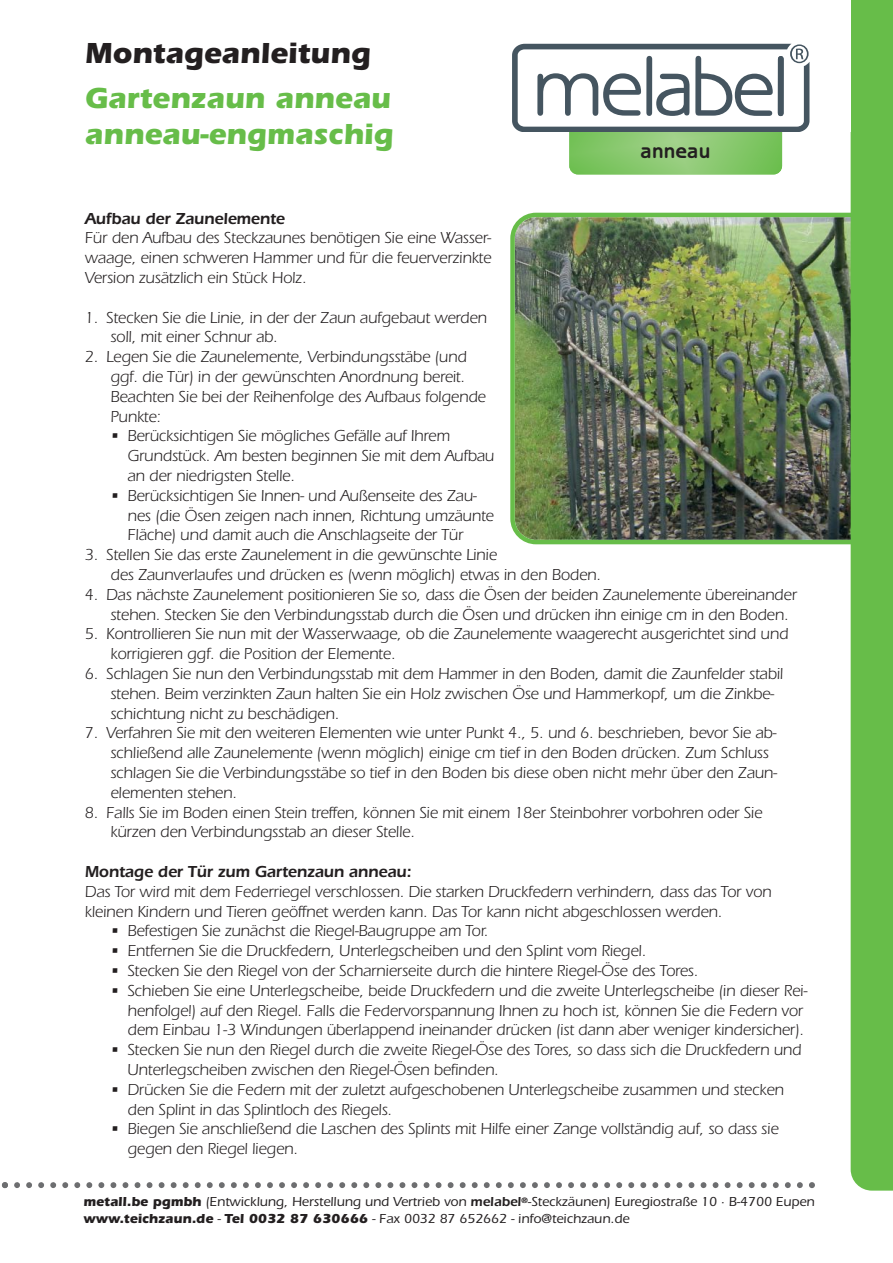
<style>
.page{position:relative;width:893px;height:1263px;background:#fff}
.page>*{position:absolute;margin:0;border:0;box-sizing:border-box;transform-origin:0 0}
.t1{font:700 30px/36px "Itc Eras";color:#67bd49}
.t2{font:700 30px "Itc Eras";color:#231f20}
.t3{font:700 21px "Benguiat Gothic";color:#231f20}
.t4{font:16.5px/19.8px "Itc Eras";letter-spacing:-.01em;color:#231f20}
.t5{font:600 16.5px "Itc Eras";letter-spacing:-.01em;color:#231f20}
.t6{font:500 13.5px/16.2px "Itc Eras";color:#231f20}
.s1{font-weight:700}
.s2{font-weight:600}
</style>
<div class="page">
<img style="left:510px;top:213px;width:340px;height:331px">
<svg style="left:850px;top:0;width:42px;height:1191px;background:#71bf56"></svg>
<svg style="left:2px;top:1182px;width:813px;height:6px"></svg>
<svg style="left:512px;top:44px;width:297px;height:130px"></svg>
<h1 class="t2" style="left:85px;top:43px;width:287px">Montageanleitung</h1>
<h1 class="t1" style="left:85px;top:83px;width:310px">Gartenzaun anneau anneau-engmaschig</h1>
<p class="t3" style="left:640px;top:143px;width:71px">anneau</p>
<p class="t5" style="left:85px;top:213px;width:202px">Aufbau der Zaunelemente</p>
<p class="t4" style="left:85px;top:230px;width:408px;text-align:justify">Für den Aufbau des Steckzaunes benötigen Sie eine Wasser&shy;waage, einen schweren Hammer und für die feuerverzinkte Version zusätzlich ein Stück Holz.</p>
<p class="t4" style="left:110px;top:309px;width:378px;text-indent:-26px">1. Stecken Sie die Linie, in der der Zaun aufgebaut werden soll, mit einer Schnur ab.</p>
<p class="t4" style="left:110px;top:349px;width:377px;text-indent:-26px">2. Legen Sie die Zaunelemente, Verbindungsstäbe (und ggf. die Tür) in der gewünschten Anordnung bereit.<br>Beachten Sie bei der Reihenfolge des Aufbaus folgende Punkte:</p>
<p class="t4" style="left:127px;top:428px;width:368px;text-indent:-17px">• Berücksichtigen Sie mögliches Gefälle auf Ihrem<br>Grundstück. Am besten beginnen Sie mit dem Aufbau an der niedrigsten Stelle.</p>
<p class="t4" style="left:127px;top:487px;width:368px;text-indent:-17px">• Berücksichtigen Sie Innen- und Außenseite des Zau&shy;nes (die Ösen zeigen nach innen, Richtung umzäunte<br>Fläche) und damit auch die Anschlagseite der Tür</p>
<p class="t4" style="left:110px;top:547px;width:492px;text-indent:-26px">3. Stellen Sie das erste Zaunelement in die gewünschte Linie<br>des Zaunverlaufes und drücken es (wenn möglich) etwas in den Boden.</p>
<p class="t4" style="left:110px;top:586px;width:688px;text-indent:-26px">4. Das nächste Zaunelement positionieren Sie so, dass die Ösen der beiden Zaunelemente übereinander stehen. Stecken Sie den Verbindungsstab durch die Ösen und drücken ihn einige cm in den Boden.</p>
<p class="t4" style="left:110px;top:626px;width:679px;text-indent:-26px">5. Kontrollieren Sie nun mit der Wasserwaage, ob die Zaunelemente waagerecht ausgerichtet sind und korrigieren ggf. die Position der Elemente.</p>
<p class="t4" style="left:110px;top:665px;width:674px;text-indent:-26px">6. Schlagen Sie nun den Verbindungsstab mit dem Hammer in den Boden, damit die Zaunfelder stabil stehen. Beim verzinkten Zaun halten Sie ein Holz zwischen Öse und Hammerkopf, um die Zinkbe&shy;schichtung nicht zu beschädigen.</p>
<p class="t4" style="left:110px;top:725px;width:668px;text-indent:-26px">7. Verfahren Sie mit den weiteren Elementen wie unter Punkt 4., 5. und 6. beschrieben, bevor Sie ab&shy;schließend alle Zaunelemente (wenn möglich) einige cm tief in den Boden drücken. Zum Schluss schlagen Sie die Verbindungsstäbe so tief in den Boden bis diese oben nicht mehr über den Zaun&shy;elementen stehen.</p>
<p class="t4" style="left:110px;top:804px;width:653px;text-indent:-26px">8. Falls Sie im Boden einen Stein treffen, können Sie mit einem 18er Steinbohrer vorbohren oder Sie kürzen den Verbindungsstab an dieser Stelle.</p>
<p class="t5" style="left:85px;top:866px;width:328px">Montage der Tür zum Gartenzaun anneau:</p>
<p class="t4" style="left:85px;top:883px;width:688px">Das Tor wird mit dem Federriegel verschlossen. Die starken Druckfedern verhindern, dass das Tor von kleinen Kindern und Tieren geöffnet werden kann. Das Tor kann nicht abgeschlossen werden.</p>
<p class="t4" style="left:110px;top:923px;width:379px">• Befestigen Sie zunächst die Riegel-Baugruppe am Tor.</p>
<p class="t4" style="left:110px;top:943px;width:537px">• Entfernen Sie die Druckfedern, Unterlegscheiben und den Splint vom Riegel.</p>
<p class="t4" style="left:110px;top:962px;width:589px">• Stecken Sie den Riegel von der Scharnierseite durch die hintere Riegel-Öse des Tores.</p>
<p class="t4" style="left:127px;top:982px;width:681px;text-indent:-17px">• Schieben Sie eine Unterlegscheibe, beide Druckfedern und die zweite Unterlegscheibe (in dieser Rei&shy;henfolge!) auf den Riegel. Falls die Federvorspannung Ihnen zu hoch ist, können Sie die Federn vor dem Einbau 1-3 Windungen überlappend ineinander drücken (ist dann aber weniger kindersicher).</p>
<p class="t4" style="left:127px;top:1042px;width:675px;text-indent:-17px">• Stecken Sie nun den Riegel durch die zweite Riegel-Öse des Tores, so dass sich die Druckfedern und<br>Unterlegscheiben zwischen den Riegel-Ösen befinden.</p>
<p class="t4" style="left:127px;top:1081px;width:658px;text-indent:-17px">• Drücken Sie die Federn mit der zuletzt aufgeschobenen Unterlegscheibe zusammen und stecken den Splint in das Splintloch des Riegels.</p>
<p class="t4" style="left:127px;top:1121px;width:652px;text-indent:-17px">• Biegen Sie anschließend die Laschen des Splints mit Hilfe einer Zange vollständig auf, so dass sie gegen den Riegel liegen.</p>
<p class="t6" style="left:84px;top:1195px;width:732px"><span class="s1">metall.be pgmbh</span> (Entwicklung, Herstellung und Vertrieb von <span class="s2">melabel</span><sup>®</sup>-Steckzäunen) Euregiostraße 10 · B-4700 Eupen <span class="s1">www.teichzaun.de</span> - <span class="s1">Tel 0032 87 630666</span> - Fax 0032 87 652662 - info@teichzaun.de</p>
</div>
